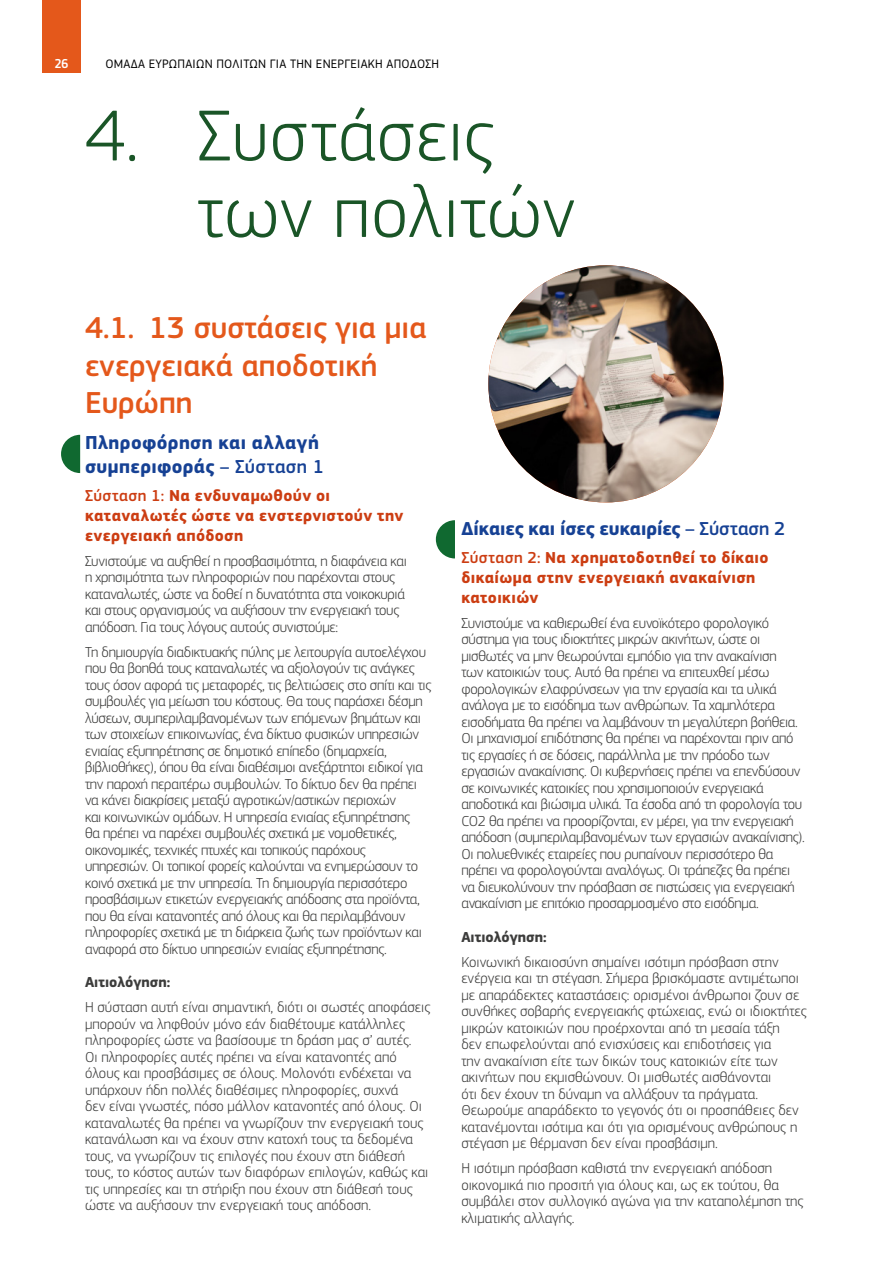
<style>
.page{position:relative;width:893px;height:1263px;background:#fff}
.page>*{position:absolute;margin:0;border:0;box-sizing:border-box;transform-origin:0 0}
.Heading_1__H1__Numbers{font:300 75px/76.5px "EC Square Sans Pro";letter-spacing:.015em;color:#1a5527}
.Heading_2__H2__numbering{font:500 31.5px/37.5px "EC Square Sans Pro";color:#e4581b}
.Heading_4__H3{font:700 19.5px/23.4px "EC Square Sans Pro";letter-spacing:.02em;color:#164194}
.Heading_4__H3__NC{font:700 19.5px "EC Square Sans Pro";letter-spacing:-.005em;color:#164194}
.Heading_5__H4{font:700 16.5px/19.8px "EC Square Sans Pro";letter-spacing:.02em;color:#cc3d12}
.Body_text__P{font:300 15px/16.5px "EC Square Sans Pro";letter-spacing:-.02em;color:#3c3c3b}
.Body_text__P-2{font:300 15px/16.5px "EC Square Sans Pro";color:#3c3c3b}
.Heading_6__H5{font:700 15px "EC Square Sans Pro";color:#3c3c3b}
.t1{font:500 13.5px "EC Square Sans Cond Pro";color:#fff}
.t2{font:12.75px "EC Square Sans Pro";letter-spacing:.02em;color:#000}
.s1{font-weight:500}
</style>
<div class="page">
<div style="left:43px;top:0;width:38px;height:72px;background:#e4581b"></div>
<svg style="left:61px;top:435px;width:19px;height:38px"></svg>
<svg style="left:436px;top:520px;width:19px;height:38px"></svg>
<img style="left:488px;top:265px;width:235px;height:237px">
<p class="t1" style="left:55px;top:56px;width:15px">26</p>
<p class="t2" style="left:105px;top:56px;width:335px">ΟΜΆΔΑ ΕΥΡΩΠΑΊΩΝ ΠΟΛΙΤΏΝ ΓΙΑ ΤΗΝ ΕΝΕΡΓΕΙΑΚΉ ΑΠΌΔΟΣΗ</p>
<h1 class="Heading_1__H1__Numbers" style="left:198px;top:97px;width:379px;text-indent:-113px">4. Συστάσεις των πολιτών</h1>
<h2 class="Heading_2__H2__numbering" style="left:85px;top:310px;width:343px">4.1. 13 συστάσεις για μια ενεργειακά αποδοτική<br>Ευρώπη</h2>
<h3 class="Heading_4__H3" style="left:85px;top:432px;width:240px">Πληροφόρηση και αλλαγή συμπεριφοράς <span class="s1">– Σύσταση 1</span></h3>
<h4 class="Heading_5__H4" style="left:85px;top:486px;width:320px"><span class="s1">Σύσταση 1:</span> Να ενδυναμωθούν οι καταναλωτές ώστε να ενστερνιστούν την ενεργειακή απόδοση</h4>
<p class="Body_text__P" style="left:85px;top:552px;width:323px">Συνιστούμε να αυξηθεί η προσβασιμότητα, η διαφάνεια και η χρησιμότητα των πληροφοριών που παρέχονται στους καταναλωτές, ώστε να δοθεί η δυνατότητα στα νοικοκυριά και στους οργανισμούς να αυξήσουν την ενεργειακή τους απόδοση. Για τους λόγους αυτούς συνιστούμε:</p>
<p class="Body_text__P" style="left:85px;top:643px;width:348px">Τη δημιουργία διαδικτυακής πύλης με λειτουργία αυτοελέγχου που θα βοηθά τους καταναλωτές να αξιολογούν τις ανάγκες τους όσον αφορά τις μεταφορές, τις βελτιώσεις στο σπίτι και τις συμβουλές για μείωση του κόστους. Θα τους παράσχει δέσμη λύσεων, συμπεριλαμβανομένων των επόμενων βημάτων και των στοιχείων επικοινωνίας, ένα δίκτυο φυσικών υπηρεσιών ενιαίας εξυπηρέτησης σε δημοτικό επίπεδο (δημαρχεία, βιβλιοθήκες), όπου θα είναι διαθέσιμοι ανεξάρτητοι ειδικοί για την παροχή περαιτέρω συμβουλών. Το δίκτυο δεν θα πρέπει να κάνει διακρίσεις μεταξύ αγροτικών/αστικών περιοχών<br>και κοινωνικών ομάδων. Η υπηρεσία ενιαίας εξυπηρέτησης<br>θα πρέπει να παρέχει συμβουλές σχετικά με νομοθετικές, οικονομικές, τεχνικές πτυχές και τοπικούς παρόχους υπηρεσιών. Οι τοπικοί φορείς καλούνται να ενημερώσουν το κοινό σχετικά με την υπηρεσία. Τη δημιουργία περισσότερο προσβάσιμων ετικετών ενεργειακής απόδοσης στα προϊόντα, που θα είναι κατανοητές από όλους και θα περιλαμβάνουν πληροφορίες σχετικά με τη διάρκεια ζωής των προϊόντων και αναφορά στο δίκτυο υπηρεσιών ενιαίας εξυπηρέτησης.</p>
<h5 class="Heading_6__H5" style="left:85px;top:973px;width:87px">Αιτιολόγηση:</h5>
<p class="Body_text__P-2" style="left:85px;top:999px;width:347px">Η σύσταση αυτή είναι σημαντική, διότι οι σωστές αποφάσεις μπορούν να ληφθούν μόνο εάν διαθέτουμε κατάλληλες πληροφορίες ώστε να βασίσουμε τη δράση μας σ’ αυτές.<br>Οι πληροφορίες αυτές πρέπει να είναι κατανοητές από όλους και προσβάσιμες σε όλους. Μολονότι ενδέχεται να υπάρχουν ήδη πολλές διαθέσιμες πληροφορίες, συχνά<br>δεν είναι γνωστές, πόσο μάλλον κατανοητές από όλους. Οι καταναλωτές θα πρέπει να γνωρίζουν την ενεργειακή τους κατανάλωση και να έχουν στην κατοχή τους τα δεδομένα τους, να γνωρίζουν τις επιλογές που έχουν στη διάθεσή τους, το κόστος αυτών των διαφόρων επιλογών, καθώς και τις υπηρεσίες και τη στήριξη που έχουν στη διάθεσή τους ώστε να αυξήσουν την ενεργειακή τους απόδοση.</p>
<h3 class="Heading_4__H3__NC" style="left:461px;top:517px;width:325px">Δίκαιες και ίσες ευκαιρίες <span class="s1">– Σύσταση 2</span></h3>
<h4 class="Heading_5__H4" style="left:461px;top:548px;width:309px"><span class="s1">Σύσταση 2:</span> Να χρηματοδοτηθεί το δίκαιο δικαίωμα στην ενεργειακή ανακαίνιση κατοικιών</h4>
<p class="Body_text__P" style="left:461px;top:614px;width:345px">Συνιστούμε να καθιερωθεί ένα ευνοϊκότερο φορολογικό σύστημα για τους ιδιοκτήτες μικρών ακινήτων, ώστε οι μισθωτές να μην θεωρούνται εμπόδιο για την ανακαίνιση<br>των κατοικιών τους. Αυτό θα πρέπει να επιτευχθεί μέσω φορολογικών ελαφρύνσεων για την εργασία και τα υλικά ανάλογα με το εισόδημα των ανθρώπων. Τα χαμηλότερα εισοδήματα θα πρέπει να λαμβάνουν τη μεγαλύτερη βοήθεια.<br>Οι μηχανισμοί επιδότησης θα πρέπει να παρέχονται πριν από τις εργασίες ή σε δόσεις, παράλληλα με την πρόοδο των εργασιών ανακαίνισης. Οι κυβερνήσεις πρέπει να επενδύσουν σε κοινωνικές κατοικίες που χρησιμοποιούν ενεργειακά αποδοτικά και βιώσιμα υλικά. Τα έσοδα από τη φορολογία του CO2 θα πρέπει να προορίζονται, εν μέρει, για την ενεργειακή απόδοση (συμπεριλαμβανομένων των εργασιών ανακαίνισης).<br>Οι πολυεθνικές εταιρείες που ρυπαίνουν περισσότερο θα πρέπει να φορολογούνται αναλόγως. Οι τράπεζες θα πρέπει να διευκολύνουν την πρόσβαση σε πιστώσεις για ενεργειακή ανακαίνιση με επιτόκιο προσαρμοσμένο στο εισόδημα.</p>
<h5 class="Heading_6__H5" style="left:461px;top:928px;width:87px">Αιτιολόγηση:</h5>
<p class="Body_text__P-2" style="left:461px;top:953px;width:347px">Κοινωνική δικαιοσύνη σημαίνει ισότιμη πρόσβαση στην ενέργεια και τη στέγαση. Σήμερα βρισκόμαστε αντιμέτωποι με απαράδεκτες καταστάσεις: ορισμένοι άνθρωποι ζουν σε συνθήκες σοβαρής ενεργειακής φτώχειας, ενώ οι ιδιοκτήτες μικρών κατοικιών που προέρχονται από τη μεσαία τάξη<br>δεν επωφελούνται από ενισχύσεις και επιδοτήσεις για<br>την ανακαίνιση είτε των δικών τους κατοικιών είτε των ακινήτων που εκμισθώνουν. Οι μισθωτές αισθάνονται<br>ότι δεν έχουν τη δύναμη να αλλάξουν τα πράγματα.<br>Θεωρούμε απαράδεκτο το γεγονός ότι οι προσπάθειες δεν κατανέμονται ισότιμα και ότι για ορισμένους ανθρώπους η στέγαση με θέρμανση δεν είναι προσβάσιμη.</p>
<p class="Body_text__P-2" style="left:461px;top:1160px;width:344px">Η ισότιμη πρόσβαση καθιστά την ενεργειακή απόδοση οικονομικά πιο προσιτή για όλους και, ως εκ τούτου, θα συμβάλει στον συλλογικό αγώνα για την καταπολέμηση της κλιματικής αλλαγής.</p>
</div>
